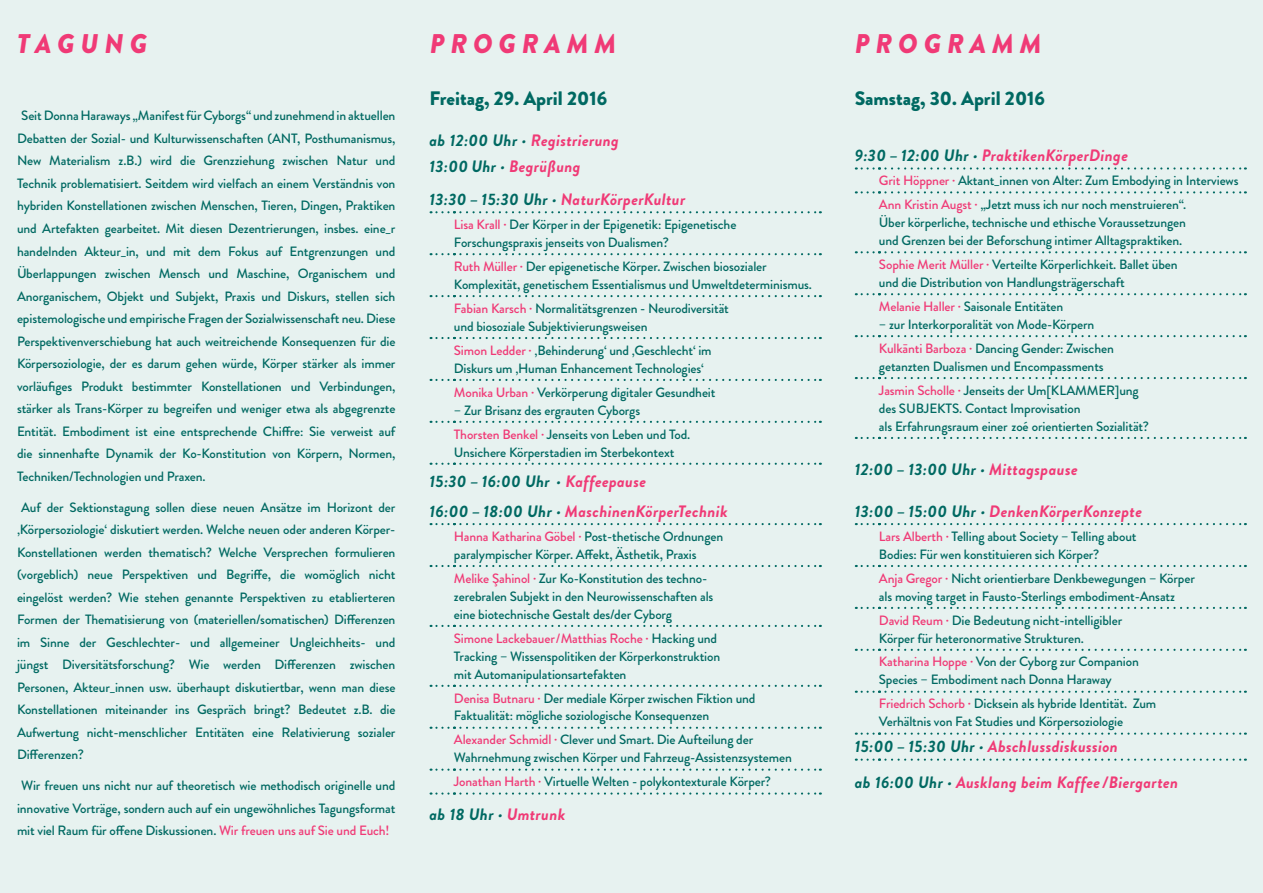
<style>
.page{position:relative;width:1263px;height:893px;background:#e7f2f0}
.page>*{position:absolute;margin:0;border:0;box-sizing:border-box;transform-origin:0 0}
.t1{font:italic 900 27px "Brandon Grotesque";letter-spacing:.22em;color:#f03a76}
.t2{font:900 19.5px "Brandon Grotesque";color:#006962}
.t3{font:italic 700 16.5px/26px "Brandon Grotesque";letter-spacing:.02em;color:#f03a76}
.t4{font:italic 700 16.5px "Brandon Grotesque";letter-spacing:.02em;color:#006962}
.t5{font:500 13.5px/22.5px "Brandon Grotesque";letter-spacing:-.01em;color:#006962}
.s1{color:#f03a76}
.s2{color:#006962}
</style>
<div class="page">
<svg style="left:431px;top:295px;width:390px;height:2px"></svg>
<svg style="left:431px;top:337px;width:390px;height:2px"></svg>
<svg style="left:431px;top:379px;width:390px;height:2px"></svg>
<svg style="left:431px;top:421px;width:390px;height:2px"></svg>
<svg style="left:431px;top:523px;width:390px;height:2px"></svg>
<svg style="left:431px;top:565px;width:390px;height:2px"></svg>
<svg style="left:431px;top:625px;width:390px;height:2px"></svg>
<svg style="left:431px;top:685px;width:390px;height:2px"></svg>
<svg style="left:431px;top:727px;width:390px;height:2px"></svg>
<svg style="left:431px;top:769px;width:390px;height:2px"></svg>
<svg style="left:431px;top:253px;width:390px;height:2px"></svg>
<svg style="left:431px;top:211px;width:390px;height:2px"></svg>
<svg style="left:431px;top:792px;width:390px;height:3px"></svg>
<svg style="left:431px;top:463px;width:390px;height:2px"></svg>
<svg style="left:856px;top:251px;width:390px;height:2px"></svg>
<svg style="left:856px;top:293px;width:390px;height:2px"></svg>
<svg style="left:856px;top:335px;width:390px;height:2px"></svg>
<svg style="left:856px;top:377px;width:390px;height:2px"></svg>
<svg style="left:856px;top:523px;width:390px;height:2px"></svg>
<svg style="left:856px;top:565px;width:390px;height:2px"></svg>
<svg style="left:856px;top:607px;width:390px;height:2px"></svg>
<svg style="left:856px;top:649px;width:390px;height:2px"></svg>
<svg style="left:856px;top:691px;width:390px;height:2px"></svg>
<svg style="left:856px;top:733px;width:390px;height:2px"></svg>
<svg style="left:856px;top:191px;width:390px;height:2px"></svg>
<svg style="left:856px;top:167px;width:390px;height:3px"></svg>
<svg style="left:856px;top:437px;width:390px;height:2px"></svg>
<svg style="left:856px;top:759px;width:390px;height:2px"></svg>
<h1 class="t1" style="left:17px;top:24px;width:23px">TAGUNG</h1>
<h1 class="t1" style="left:430px;top:24px;width:162px">PROGRAMM</h1>
<h1 class="t1" style="left:855px;top:24px;width:162px">PROGRAMM</h1>
<p class="t5" style="left:17px;top:105px;width:380px;text-align:justify;text-indent:4px">Seit Donna Haraways „Manifest für Cyborgs“ und zunehmend in aktuellen Debatten der Sozial- und Kulturwissenschaften (ANT, Posthumanismus, New Materialism z.B.) wird die Grenzziehung zwischen Natur und Technik problematisiert. Seitdem wird vielfach an einem Verständnis von hybriden Konstellationen zwischen Menschen, Tieren, Dingen, Praktiken und Artefakten gearbeitet. Mit diesen Dezentrierungen, insbes. eine_r handelnden Akteur_in, und mit dem Fokus auf Entgrenzungen und Überlappungen zwischen Mensch und Maschine, Organischem und Anorganischem, Objekt und Subjekt, Praxis und Diskurs, stellen sich epistemologische und empirische Fragen der Sozialwissenschaft neu. Diese Perspektivenverschiebung hat auch weitreichende Konsequenzen für die Körpersoziologie, der es darum gehen würde, Körper stärker als immer vorläufiges Produkt bestimmter Konstellationen und Verbindungen, stärker als Trans-Körper zu begreifen und weniger etwa als abgegrenzte Entität. Embodiment ist eine entsprechende Chiffre: Sie verweist auf die sinnenhafte Dynamik der Ko-Konstitution von Körpern, Normen, Techniken/Technologien und Praxen.</p>
<p class="t5" style="left:17px;top:496px;width:380px;text-align:justify;text-indent:4px">Auf der Sektionstagung sollen diese neuen Ansätze im Horizont der ‚Körpersoziologie‘ diskutiert werden. Welche neuen oder anderen Körper-Konstellationen werden thematisch? Welche Versprechen formulieren (vorgeblich) neue Perspektiven und Begriffe, die womöglich nicht eingelöst werden? Wie stehen genannte Perspektiven zu etablierteren Formen der Thematisierung von (materiellen/somatischen) Differenzen im Sinne der Geschlechter- und allgemeiner Ungleichheits- und jüngst Diversitätsforschung? Wie werden Differenzen zwischen Personen, Akteur_innen usw. überhaupt diskutiertbar, wenn man diese Konstellationen miteinander ins Gespräch bringt? Bedeutet z.B. die Aufwertung nicht-menschlicher Entitäten eine Relativierung sozialer Differenzen?</p>
<p class="t5" style="left:17px;top:774px;width:380px;text-align:center">Wir freuen uns nicht nur auf theoretisch wie methodisch originelle und innovative Vorträge, sondern auch auf ein ungewöhnliches Tagungsformat mit viel Raum für offene Diskussionen. <span class="s1">Wir freuen uns auf Sie und Euch!</span></p>
<h2 class="t2" style="left:429px;top:85px;width:179px">Freitag, 29. April 2016</h2>
<h2 class="t2" style="left:855px;top:84px;width:192px">Samstag, 30. April 2016</h2>
<p class="t3" style="left:429px;top:128px;width:191px"><span class="s2">ab 12:00 Uhr ·</span> Registrierung<br><span class="s2">13:00 Uhr ·</span> Begrüßung</p>
<p class="t3" style="left:429px;top:187px;width:257px"><span class="s2">13:30 – 15:30 Uhr ·</span> NaturKörperKultur</p>
<p class="t5" style="left:454px;top:216px;width:284px;line-height:18px"><span class="s1">Lisa Krall ·</span> Der Körper in der Epigenetik: Epigenetische<br>Forschungspraxis jenseits von Dualismen?</p>
<p class="t5" style="left:454px;top:257px;width:359px;line-height:18px"><span class="s1">Ruth Müller ·</span> Der epigenetische Körper. Zwischen biosozialer<br>Komplexität, genetischem Essentialismus und Umweltdeterminismus.</p>
<p class="t5" style="left:454px;top:299px;width:276px;line-height:18px"><span class="s1">Fabian Karsch ·</span> Normalitätsgrenzen - Neurodiversität und biosoziale Subjektivierungsweisen</p>
<p class="t5" style="left:454px;top:341px;width:259px;line-height:18px"><span class="s1">Simon Ledder ·</span> ‚Behinderung‘ und ‚Geschlecht‘ im<br>Diskurs um ‚Human Enhancement Technologies‘</p>
<p class="t5" style="left:454px;top:381px;width:263px"><span class="s1">Monika Urban ·</span> Verkörperung digitaler Gesundheit</p>
<p class="t5" style="left:454px;top:398px;width:238px;line-height:23.9px">– Zur Brisanz des ergrauten Cyborgs<br><span class="s1">Thorsten Benkel ·</span> Jenseits von Leben und Tod.</p>
<p class="t5" style="left:454px;top:441px;width:222px">Unsichere Körperstadien im Sterbekontext</p>
<p class="t3" style="left:429px;top:467px;width:300px;line-height:29.5px"><span class="s2">15:30 – 16:00 Uhr ·</span> Kaffeepause<br><span class="s2">16:00 – 18:00 Uhr ·</span> MaschinenKörperTechnik</p>
<p class="t5" style="left:454px;top:527px;width:271px;line-height:18px"><span class="s1">Hanna Katharina Göbel ·</span> Post-thetische Ordnungen paralympischer Körper. Affekt, Ästhetik, Praxis</p>
<p class="t5" style="left:454px;top:569px;width:261px;line-height:18px"><span class="s1">Melike Şahinol ·</span> Zur Ko-Konstitution des techno&shy;zerebralen Subjekt in den Neurowissenschaften als eine biotechnische Gestalt des/der Cyborg</p>
<p class="t5" style="left:454px;top:629px;width:268px;line-height:18px"><span class="s1">Simone Lackebauer/Matthias Roche ·</span> Hacking und<br>Tracking – Wissenspolitiken der Körperkonstruktion mit Automanipulationsartefakten</p>
<p class="t5" style="left:454px;top:689px;width:303px;line-height:18px"><span class="s1">Denisa Butnaru ·</span> Der mediale Körper zwischen Fiktion und<br>Faktualität: mögliche soziologische Konsequenzen</p>
<p class="t5" style="left:454px;top:731px;width:339px;line-height:18px"><span class="s1">Alexander Schmidl ·</span> Clever und Smart. Die Aufteilung der<br>Wahrnehmung zwischen Körper und Fahrzeug-Assistenzsystemen</p>
<p class="t5" style="left:454px;top:771px;width:319px"><span class="s1">Jonathan Harth ·</span> Virtuelle Welten - polykontexturale Körper?</p>
<p class="t4" style="left:429px;top:802px;width:137px">ab 18 Uhr · <span class="s1">Umtrunk</span></p>
<p class="t3" style="left:855px;top:143px;width:275px"><span class="s2">9:30 – 12:00 Uhr ·</span> PraktikenKörperDinge</p>
<p class="t5" style="left:879px;top:169px;width:361px;line-height:23.9px"><span class="s1">Grit Höppner ·</span> Aktant_innen von Alter: Zum Embodying in Interviews<br><span class="s1">Ann Kristin Augst ·</span> „Jetzt muss ich nur noch menstruieren“.</p>
<p class="t5" style="left:879px;top:214px;width:309px;line-height:18px">Über körperliche, technische und ethische Voraussetzungen und Grenzen bei der Beforschung intimer Alltagspraktiken.</p>
<p class="t5" style="left:879px;top:256px;width:300px;line-height:18px"><span class="s1">Sophie Merit Müller ·</span> Verteilte Körperlichkeit. Ballet üben und die Distribution von Handlungsträgerschaft</p>
<p class="t5" style="left:879px;top:295px;width:186px"><span class="s1">Melanie Haller ·</span> Saisonale Entitäten</p>
<p class="t5" style="left:879px;top:313px;width:236px;line-height:23.9px">– zur Interkorporalität von Mode-Körpern<br><span class="s1">Kulkānti Barboza ·</span> Dancing Gender: Zwischen</p>
<p class="t5" style="left:879px;top:354px;width:261px;line-height:23.9px">getanzten Dualismen und Encompassments<br><span class="s1">Jasmin Scholle ·</span> Jenseits der Um[KLAMMER]ung</p>
<p class="t5" style="left:879px;top:399px;width:271px;line-height:18px">des SUBJEKTS. Contact Improvisation<br>als Erfahrungsraum einer zoé orientierten Sozialität?</p>
<p class="t4" style="left:855px;top:457px;width:224px">12:00 – 13:00 Uhr · <span class="s1">Mittagspause</span></p>
<p class="t3" style="left:855px;top:498px;width:289px"><span class="s2">13:00 – 15:00 Uhr ·</span> DenkenKörperKonzepte</p>
<p class="t5" style="left:879px;top:527px;width:259px;line-height:18px"><span class="s1">Lars Alberth ·</span> Telling about Society – Telling about<br>Bodies: Für wen konstituieren sich Körper?</p>
<p class="t5" style="left:879px;top:569px;width:317px;line-height:18px"><span class="s1">Anja Gregor ·</span> Nicht orientierbare Denkbewegungen – Körper als moving target in Fausto-Sterlings embodiment-Ansatz</p>
<p class="t5" style="left:879px;top:611px;width:245px;line-height:18px"><span class="s1">David Reum ·</span> Die Bedeutung nicht-intelligibler<br>Körper für heteronormative Strukturen.</p>
<p class="t5" style="left:879px;top:653px;width:261px;line-height:18px"><span class="s1">Katharina Hoppe ·</span> Von der Cyborg zur Companion<br>Species – Embodiment nach Donna Haraway</p>
<p class="t5" style="left:879px;top:695px;width:279px;line-height:18px"><span class="s1">Friedrich Schorb ·</span> Dicksein als hybride Identität. Zum<br>Verhältnis von Fat Studies und Körpersoziologie</p>
<p class="t3" style="left:855px;top:729px;width:325px;line-height:35.8px"><span class="s2">15:00 – 15:30 Uhr ·</span> Abschlussdiskussion<br><span class="s2">ab 16:00 Uhr ·</span> Ausklang beim Kaffee /Biergarten</p>
</div>
